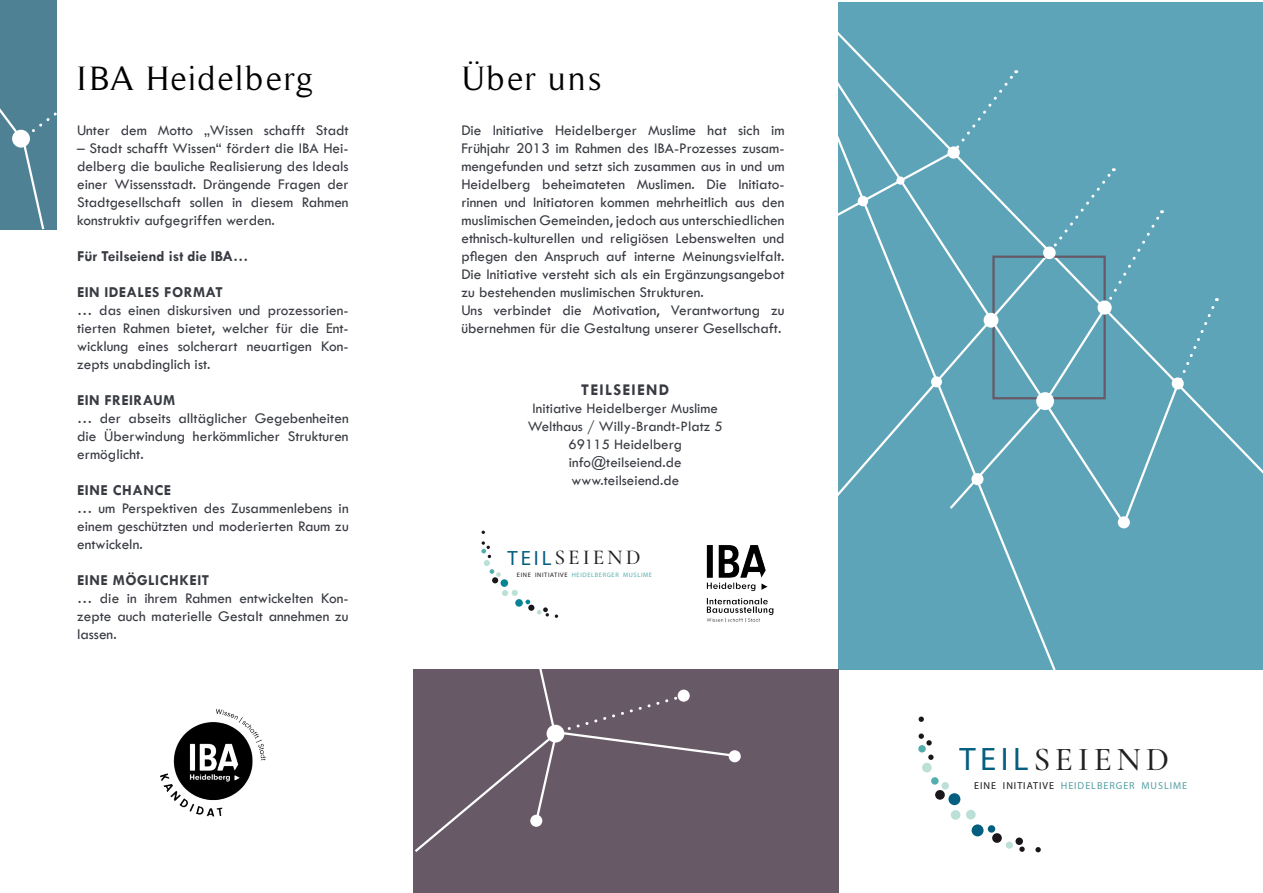
<style>
.page{position:relative;width:1263px;height:893px;background:#fff}
.page>*{position:absolute;margin:0;border:0;box-sizing:border-box;transform-origin:0 0}
.t1{font:34.5px "Timeless";letter-spacing:.025em;color:#000}
.t2{font:500 33.45px "Cormorant Infant";letter-spacing:.14em;color:#202121}
.t3{font:500 21.3px "Cormorant Infant";letter-spacing:.14em;color:#202121}
.t4{font:700 16.5px "Tw Cen";color:#383b42}
.t5{font:15.3px/18px "Tw Cen";color:#383b42;text-align:justify}
.t6{font:700 15.3px "Tw Cen";letter-spacing:.025em;color:#383b42}
.t7{font:700 15.3px "Tw Cen";color:#383b42}
.t8{font:15px "Tw Cen";color:#383b42}
.t9{font:10.05px "Myriad Pro";letter-spacing:.095em;color:#55a0a4}
.t10{font:6.45px "Myriad Pro";letter-spacing:.095em;color:#53aeab}
.s1{font-family:"Myriad Pro";font-weight:400;font-size:20.7px;color:#045e7f}
.s2{color:#1a171c}
.s3{font-family:"Myriad Pro";font-weight:400;font-size:32.55px;color:#045e7f}
</style>
<div class="page">
<div style="left:838px;top:2px;width:425px;height:668px;background:#5ea4b9"></div>
<div style="left:500px;top:579px;width:8px;height:8px;background:#068493;border-radius:50%"></div>
<svg style="left:555px;top:614px;width:3px;height:4px"></svg>
<div style="left:515px;top:599px;width:8px;height:8px;background:#068493;border-radius:50%"></div>
<svg style="left:525px;top:600px;width:24px;height:16px"></svg>
<svg style="left:502px;top:590px;width:16px;height:6px"></svg>
<svg style="left:481px;top:541px;width:20px;height:42px"></svg>
<svg style="left:838px;top:70px;width:379px;height:457px"></svg>
<div style="left:1119px;top:517px;width:10px;height:10px;background:#fff;border-radius:50%"></div>
<div style="left:1118px;top:516px;width:12px;height:12px;border:2px solid #fff;border-radius:50%"></div>
<div style="left:676px;top:604px;width:12px;height:12px;border:2px solid #fff;border-radius:50%"></div>
<div style="left:413px;top:669px;width:425px;height:224px;background:#675966"></div>
<div style="left:729px;top:750px;width:12px;height:12px;border:2px solid #fff;border-radius:50%"></div>
<svg style="left:415px;top:669px;width:324px;height:183px"></svg>
<div style="left:0;top:0;width:57px;height:230px;background:#4f8195"></div>
<div style="left:13px;top:131px;width:16px;height:15px;background:#fff;border-radius:50%"></div>
<div style="left:12px;top:130px;width:18px;height:18px;border:2px solid #fff;border-radius:50%"></div>
<div style="left:992px;top:256px;width:114px;height:143px;border:2px solid #675966"></div>
<div style="left:985px;top:314px;width:12px;height:12px;background:#fff;border-radius:50%"></div>
<div style="left:983px;top:313px;width:15px;height:15px;border:2px solid #fff;border-radius:50%"></div>
<div style="left:1044px;top:248px;width:10px;height:10px;background:#fff;border-radius:50%"></div>
<div style="left:1043px;top:246px;width:13px;height:13px;border:2px solid #fff;border-radius:50%"></div>
<div style="left:1099px;top:302px;width:11px;height:11px;background:#fff;border-radius:50%"></div>
<div style="left:1097px;top:300px;width:15px;height:15px;border:2px solid #fff;border-radius:50%"></div>
<div style="left:1037px;top:393px;width:16px;height:16px;background:#fff;border-radius:50%"></div>
<div style="left:1036px;top:392px;width:18px;height:18px;border:2px solid #fff;border-radius:50%"></div>
<div style="left:972px;top:474px;width:10px;height:10px;background:#fff;border-radius:50%"></div>
<div style="left:971px;top:473px;width:12px;height:12px;border:2px solid #fff;border-radius:50%"></div>
<svg style="left:1019px;top:846px;width:6px;height:6px"></svg>
<div style="left:918px;top:745px;width:8px;height:7px;background:#51aead;border-radius:50%"></div>
<div style="left:1015px;top:837px;width:8px;height:8px;background:#1a171c;border-radius:50%"></div>
<div style="left:948px;top:793px;width:12px;height:12px;background:#045e7f;border-radius:50%"></div>
<div style="left:992px;top:833px;width:10px;height:10px;background:#1a171c;border-radius:50%"></div>
<div style="left:922px;top:763px;width:10px;height:9px;background:#bce0d8;border-radius:50%"></div>
<div style="left:966px;top:810px;width:10px;height:9px;background:#bce0d8;border-radius:50%"></div>
<div style="left:988px;top:825px;width:7px;height:8px;background:#045e7f;border-radius:50%"></div>
<div style="left:941px;top:782px;width:8px;height:7px;background:#bce0d8;border-radius:50%"></div>
<svg style="left:1035px;top:847px;width:6px;height:5px"></svg>
<svg style="left:928px;top:755px;width:5px;height:5px"></svg>
<div style="left:971px;top:824px;width:12px;height:12px;background:#045e7f;border-radius:50%"></div>
<div style="left:1006px;top:842px;width:7px;height:7px;background:#bce0d8;border-radius:50%"></div>
<div style="left:935px;top:790px;width:10px;height:10px;background:#1a171c;border-radius:50%"></div>
<div style="left:931px;top:777px;width:7px;height:8px;background:#51aead;border-radius:50%"></div>
<div style="left:951px;top:810px;width:9px;height:10px;background:#bce0d8;border-radius:50%"></div>
<svg style="left:918px;top:733px;width:14px;height:12px"></svg>
<svg style="left:918px;top:717px;width:6px;height:5px"></svg>
<img style="left:706px;top:545px;width:68px;height:78px">
<img style="left:160px;top:708px;width:106px;height:109px">
<p class="t1" style="left:77px;top:59px;width:238px">IBA Heidelberg</p>
<p class="t1" style="left:461px;top:59px;width:142px">Über uns</p>
<p class="t5" style="left:77px;top:121px;width:273px">Unter dem Motto „Wissen schafft Stadt</p>
<p class="t5" style="left:77px;top:139px;width:273px">– Stadt schafft Wissen“ fördert die IBA Hei&shy;delberg die bauliche Realisierung des Ideals einer Wissensstadt. Drängende Fragen der Stadtgesellschaft sollen in diesem Rahmen konstruktiv aufgegriffen werden.</p>
<p class="t7" style="left:77px;top:247px;width:173px">Für Teilseiend ist die IBA…</p>
<p class="t6" style="left:77px;top:283px;width:147px">EIN IDEALES FORMAT</p>
<p class="t5" style="left:77px;top:301px;width:273px">… das einen diskursiven und prozessorien&shy;tierten Rahmen bietet, welcher für die Ent&shy;wicklung eines solcherart neuartigen Kon&shy;zepts unabdinglich ist.</p>
<p class="t6" style="left:77px;top:391px;width:100px">EIN FREIRAUM</p>
<p class="t5" style="left:77px;top:409px;width:273px">… der abseits alltäglicher Gegebenheiten die Überwindung herkömmlicher Strukturen ermöglicht.</p>
<p class="t6" style="left:77px;top:481px;width:96px">EINE CHANCE</p>
<p class="t5" style="left:77px;top:499px;width:273px">… um Perspektiven des Zusammenlebens in einem geschützten und moderierten Raum zu entwickeln.</p>
<p class="t6" style="left:77px;top:571px;width:134px">EINE MÖGLICHKEIT</p>
<p class="t5" style="left:77px;top:589px;width:273px">… die in ihrem Rahmen entwickelten Kon&shy;zepte auch materielle Gestalt annehmen zu lassen.</p>
<p class="t5" style="left:461px;top:121px;width:325px">Die Initiative Heidelberger Muslime hat sich im</p>
<p class="t5" style="left:461px;top:139px;width:325px">Frühjahr 2013 im Rahmen des IBA-Prozesses zusam&shy;mengefunden und setzt sich zusammen aus in und um</p>
<p class="t5" style="left:461px;top:175px;width:325px">Heidelberg beheimateten Muslimen. Die Initiato&shy;rinnen und Initiatoren kommen mehrheitlich aus den</p>
<p class="t5" style="left:461px;top:211px;width:325px">muslimischen Gemeinden, jedoch aus unterschiedlichen ethnisch-kulturellen und religiösen Lebenswelten und pflegen den Anspruch auf interne Meinungsvielfalt.<br>Die Initiative versteht sich als ein Ergänzungsangebot zu bestehenden muslimischen Strukturen.</p>
<p class="t5" style="left:461px;top:301px;width:325px">Uns verbindet die Motivation, Verantwortung zu</p>
<p class="t5" style="left:461px;top:319px;width:321px">übernehmen für die Gestaltung unserer Gesellschaft.</p>
<p class="t4" style="left:581px;top:380px;width:19px">Teilseiend</p>
<p class="t8" style="left:532px;top:399px;width:187px">Initiative Heidelberger Muslime</p>
<p class="t8" style="left:528px;top:417px;width:196px">Welthaus / Willy-Brandt-Platz 5</p>
<p class="t8" style="left:568px;top:435px;width:115px">69115 Heidelberg</p>
<p class="t8" style="left:569px;top:453px;width:114px">info@teilseiend.de</p>
<p class="t8" style="left:571px;top:471px;width:109px">www.teilseiend.de</p>
<p class="t3" style="left:507px;top:544px;width:135px"><span class="s1">TEIL</span>SEIEND</p>
<p class="t10" style="left:517px;top:571px;width:137px"><span class="s2">EINE INITIATIVE</span> HEIDELBERGER MUSLIME</p>
<p class="t2" style="left:959px;top:738px;width:211px"><span class="s3">TEIL</span>SEIEND</p>
<p class="t9" style="left:974px;top:780px;width:214px"><span class="s2">EINE INITIATIVE</span> HEIDELBERGER MUSLIME</p>
</div>
